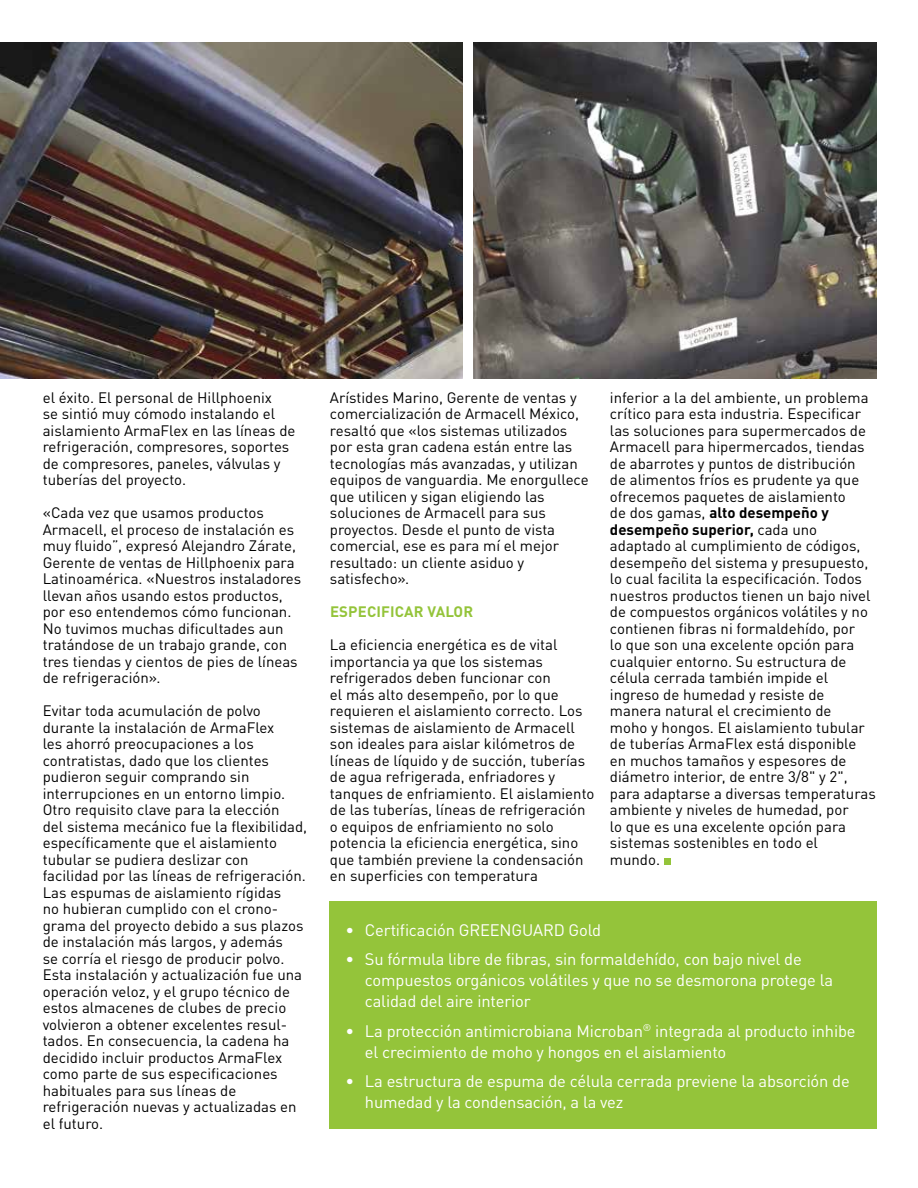
<style>
.page{position:relative;width:918px;height:1188px;background:#fff}
.page>*{position:absolute;margin:0;border:0;box-sizing:border-box;transform-origin:0 0}
.t1{font:16.5px/21px "DIN Pro";letter-spacing:-.01em;color:#fff}
.t2{font:15px/16.5px "DIN Pro";color:#000}
.t3{font:700 15px "DIN Pro";letter-spacing:.01em;color:#94c43a}
.s1{font-weight:700}
</style>
<div class="page">
<img style="left:0;top:43px;width:463px;height:336px">
<img style="left:473px;top:43px;width:404px;height:336px">
<div style="left:330px;top:902px;width:547px;height:227px;background:#94c43a"></div>
<div style="left:664px;top:858px;width:7px;height:7px;background:#94c43a"></div>
<p class="t2" style="left:43px;top:388px;width:254px">el éxito. El personal de Hillphoenix<br>se sintió muy cómodo instalando el aislamiento ArmaFlex en las líneas de refrigeración, compresores, soportes de compresores, paneles, válvulas y tuberías del proyecto.</p>
<p class="t2" style="left:43px;top:503px;width:260px">«Cada vez que usamos productos Armacell, el proceso de instalación es muy fluido”, expresó Alejandro Zárate, Gerente de ventas de Hillphoenix para Latinoamérica. «Nuestros instaladores llevan años usando estos productos, por eso entendemos cómo funcionan.<br>No tuvimos muchas dificultades aun tratándose de un trabajo grande, con tres tiendas y cientos de pies de líneas de refrigeración».</p>
<p class="t2" style="left:43px;top:701px;width:266px">Evitar toda acumulación de polvo durante la instalación de ArmaFlex<br>les ahorró preocupaciones a los contratistas, dado que los clientes pudieron seguir comprando sin interrupciones en un entorno limpio.<br>Otro requisito clave para la elección<br>del sistema mecánico fue la flexibilidad, específicamente que el aislamiento tubular se pudiera deslizar con facilidad por las líneas de refrigeración.<br>Las espumas de aislamiento rígidas<br>no hubieran cumplido con el crono&shy;grama del proyecto debido a sus plazos de instalación más largos, y además<br>se corría el riesgo de producir polvo.<br>Esta instalación y actualización fue una operación veloz, y el grupo técnico de estos almacenes de clubes de precio volvieron a obtener excelentes resul&shy;tados. En consecuencia, la cadena ha decidido incluir productos ArmaFlex como parte de sus especificaciones habituales para sus líneas de refrigeración nuevas y actualizadas en el futuro.</p>
<p class="t2" style="left:330px;top:388px;width:260px">Arístides Marino, Gerente de ventas y comercialización de Armacell México, resaltó que «los sistemas utilizados por esta gran cadena están entre las tecnologías más avanzadas, y utilizan equipos de vanguardia. Me enorgullece que utilicen y sigan eligiendo las soluciones de Armacell para sus proyectos. Desde el punto de vista comercial, ese es para mí el mejor resultado: un cliente asiduo y satisfecho».</p>
<p class="t3" style="left:330px;top:599px;width:145px">ESPECIFICAR VALOR</p>
<p class="t2" style="left:330px;top:635px;width:266px">La eficiencia energética es de vital importancia ya que los sistemas refrigerados deben funcionar con<br>el más alto desempeño, por lo que requieren el aislamiento correcto. Los sistemas de aislamiento de Armacell son ideales para aislar kilómetros de líneas de líquido y de succión, tuberías de agua refrigerada, enfriadores y tanques de enfriamiento. El aislamiento de las tuberías, líneas de refrigeración o equipos de enfriamiento no solo potencia la eficiencia energética, sino que también previene la condensación en superficies con temperatura</p>
<p class="t2" style="left:610px;top:388px;width:267px">inferior a la del ambiente, un problema crítico para esta industria. Especificar las soluciones para supermercados de Armacell para hipermercados, tiendas de abarrotes y puntos de distribución<br>de alimentos fríos es prudente ya que ofrecemos paquetes de aislamiento<br>de dos gamas, <span class="s1">alto desempeño y desempeño superior,</span> cada uno adaptado al cumplimiento de códigos, desempeño del sistema y presupuesto, lo cual facilita la especificación. Todos nuestros productos tienen un bajo nivel de compuestos orgánicos volátiles y no contienen fibras ni formaldehído, por<br>lo que son una excelente opción para cualquier entorno. Su estructura de célula cerrada también impide el ingreso de humedad y resiste de manera natural el crecimiento de<br>moho y hongos. El aislamiento tubular de tuberías ArmaFlex está disponible en muchos tamaños y espesores de diámetro interior, de entre 3/8" y 2", para adaptarse a diversas temperaturas ambiente y niveles de humedad, por<br>lo que es una excelente opción para sistemas sostenibles en todo el<br>mundo.</p>
<p class="t1" style="left:345px;top:918px;width:257px">• Certificación GREENGUARD Gold</p>
<p class="t1" style="left:365px;top:947px;width:470px;text-indent:-20px">• Su fórmula libre de fibras, sin formaldehído, con bajo nivel de compuestos orgánicos volátiles y que no se desmorona protege la calidad del aire interior</p>
<p class="t1" style="left:365px;top:1019px;width:492px;text-indent:-19px">• La protección antimicrobiana Microban<sup>®</sup> integrada al producto inhibe el crecimiento de moho y hongos en el aislamiento</p>
<p class="t1" style="left:365px;top:1069px;width:486px;text-indent:-20px">• La estructura de espuma de célula cerrada previene la absorción de humedad y la condensación, a la vez</p>
</div>
